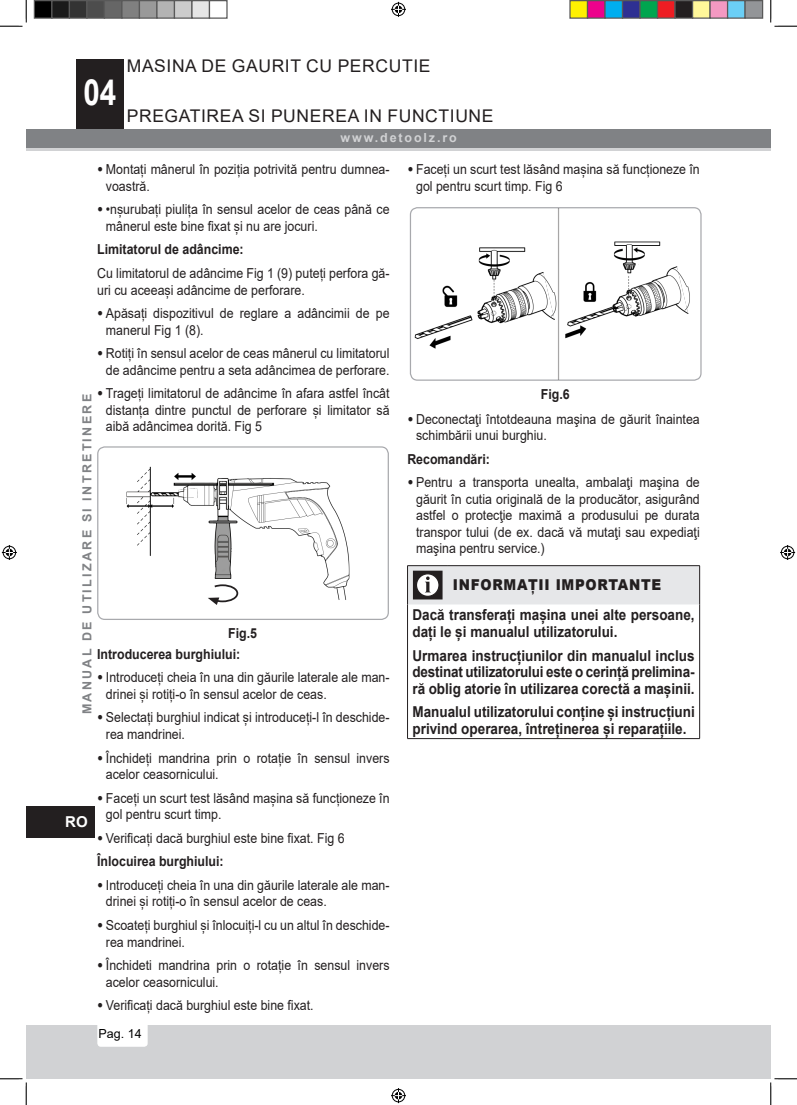
<style>
.page{position:relative;width:797px;height:1105px;background:#fff}
.page>*{position:absolute;margin:0;border:0;box-sizing:border-box;transform-origin:0 0}
.t1{font:700 36.12px "Arial";color:#fff;scale:.82 1}
.t2{font:17.5px "Arial";letter-spacing:.035em;color:#231f20}
.Avvertimento{font:700 15px/16.5px "Arial";color:#231f20;scale:.9 1}
.Attenzione_titolo{font:900 15px "Arial";letter-spacing:.05em;color:#231f20;scale:.9 1}
.t3{font:700 15px "Arial";color:#fff}
.Testo_normale{font:13.75px/16.5px "Arial";color:#231f20;scale:.9 1}
.Testo_normale-2{font:700 13.75px "Arial";color:#231f20;scale:.9 1}
.t4{font:700 12.5px "Arial";letter-spacing:.185em;color:#808285}
.t5{font:700 12.5px "Arial";letter-spacing:.15em;color:#d1d2d4}
.t6{font:12.5px "Arial";color:#000}
.s1{font-weight:900}
</style>
<div class="page">
<div style="left:76px;top:59px;width:47px;height:88px;background:#231f20"></div>
<div style="left:26px;top:1025px;width:744px;height:54px;background:#d1d2d4"></div>
<div style="left:97px;top:1022px;width:51px;height:25px;background:#fff;border-radius:4px"></div>
<div style="left:26px;top:129px;width:744px;height:21px;background:#808285"></div>
<hr style="left:26px;top:148px;width:744px;height:2px;background:#d1d2d4">
<div style="left:26px;top:806px;width:69px;height:32px;background:#231f20"></div>
<img style="left:126px;top:448px;width:261px;height:152px">
<div style="left:97px;top:446px;width:292px;height:174px;border:1px solid #a8a9ad;border-radius:7px"></div>
<img style="left:414px;top:247px;width:143px;height:102px">
<img style="left:565px;top:241px;width:125px;height:98px">
<div style="left:410px;top:207px;width:291px;height:174px;border:1px solid #a8a9ad;border-radius:7px"></div>
<hr style="left:558px;top:208px;width:1px;height:172px;background:#231f20">
<hr style="left:699px;top:604px;width:1px;height:134px;background:#231f20">
<hr style="left:407px;top:565px;width:41px;height:1px;background:#231f20">
<hr style="left:448px;top:565px;width:251px;height:1px;background:#231f20">
<hr style="left:699px;top:566px;width:1px;height:38px;background:#231f20">
<hr style="left:407px;top:604px;width:1px;height:134px;background:#231f20">
<hr style="left:407px;top:738px;width:41px;height:1px;background:#231f20">
<hr style="left:448px;top:738px;width:251px;height:1px;background:#231f20">
<svg style="left:407px;top:566px;width:292px;height:38px"></svg>
<svg style="left:208px;top:583px;width:31px;height:22px"></svg>
<svg style="left:0;top:0;width:27px;height:27px"></svg>
<svg style="left:0;top:1078px;width:27px;height:27px"></svg>
<svg style="left:770px;top:0;width:27px;height:27px"></svg>
<svg style="left:770px;top:1078px;width:27px;height:27px"></svg>
<svg style="left:391px;top:2px;width:15px;height:15px"></svg>
<svg style="left:391px;top:1088px;width:15px;height:15px"></svg>
<svg style="left:2px;top:545px;width:15px;height:15px"></svg>
<svg style="left:780px;top:545px;width:15px;height:15px"></svg>
<div style="left:34px;top:1px;width:18px;height:17px;background:#000"></div>
<div style="left:34px;top:0;width:18px;height:19px;border:1px solid #595959"></div>
<div style="left:52px;top:1px;width:17px;height:17px;background:#1a1a1a"></div>
<div style="left:51px;top:0;width:19px;height:19px;border:1px solid #595959"></div>
<div style="left:69px;top:1px;width:18px;height:17px;background:#333"></div>
<div style="left:69px;top:0;width:19px;height:19px;border:1px solid #595959"></div>
<div style="left:87px;top:1px;width:17px;height:17px;background:#4d4d4d"></div>
<div style="left:86px;top:0;width:19px;height:19px;border:1px solid #595959"></div>
<div style="left:104px;top:1px;width:18px;height:17px;background:#666"></div>
<div style="left:104px;top:0;width:18px;height:19px;border:1px solid #595959"></div>
<div style="left:122px;top:1px;width:17px;height:17px;background:#808080"></div>
<div style="left:121px;top:0;width:19px;height:19px;border:1px solid #595959"></div>
<div style="left:139px;top:1px;width:18px;height:17px;background:#999"></div>
<div style="left:139px;top:0;width:19px;height:19px;border:1px solid #595959"></div>
<div style="left:157px;top:1px;width:17px;height:17px;background:#b3b3b3"></div>
<div style="left:156px;top:0;width:19px;height:19px;border:1px solid #595959"></div>
<div style="left:174px;top:1px;width:18px;height:17px;background:#ccc"></div>
<div style="left:174px;top:0;width:18px;height:19px;border:1px solid #595959"></div>
<div style="left:192px;top:1px;width:17px;height:17px;background:#e6e6e6"></div>
<div style="left:191px;top:0;width:19px;height:19px;border:1px solid #595959"></div>
<div style="left:209px;top:0;width:19px;height:19px;border:1px solid #595959"></div>
<div style="left:570px;top:1px;width:17px;height:17px;background:#fff101"></div>
<div style="left:569px;top:0;width:19px;height:19px;border:1px solid #595959"></div>
<div style="left:587px;top:1px;width:18px;height:17px;background:#ed028c"></div>
<div style="left:587px;top:0;width:18px;height:19px;border:1px solid #595959"></div>
<div style="left:605px;top:1px;width:17px;height:17px;background:#00aeef"></div>
<div style="left:604px;top:0;width:19px;height:19px;border:1px solid #595959"></div>
<div style="left:622px;top:1px;width:18px;height:17px;background:#2e3092"></div>
<div style="left:622px;top:0;width:18px;height:19px;border:1px solid #595959"></div>
<div style="left:640px;top:1px;width:17px;height:17px;background:#00a54f"></div>
<div style="left:639px;top:0;width:19px;height:19px;border:1px solid #595959"></div>
<div style="left:657px;top:1px;width:18px;height:17px;background:#ee1d23"></div>
<div style="left:657px;top:0;width:18px;height:19px;border:1px solid #595959"></div>
<div style="left:675px;top:1px;width:17px;height:17px;background:#231f20"></div>
<div style="left:674px;top:0;width:19px;height:19px;border:1px solid #595959"></div>
<div style="left:692px;top:1px;width:18px;height:17px;background:#fff79a"></div>
<div style="left:692px;top:0;width:18px;height:19px;border:1px solid #595959"></div>
<div style="left:710px;top:1px;width:17px;height:17px;background:#f499c2"></div>
<div style="left:709px;top:0;width:19px;height:19px;border:1px solid #595959"></div>
<div style="left:727px;top:1px;width:18px;height:17px;background:#6bcff6"></div>
<div style="left:727px;top:0;width:18px;height:19px;border:1px solid #595959"></div>
<div style="left:745px;top:1px;width:17px;height:17px;background:#939598"></div>
<div style="left:744px;top:0;width:19px;height:19px;border:1px solid #595959"></div>
<h1 class="t1" style="left:83px;top:67px;width:42px">04</h1>
<p class="t2" style="left:127px;top:53px;width:305px">MASINA DE GAURIT CU PERCUTIE</p>
<p class="t2" style="left:127px;top:104px;width:368px">PREGATIREA SI PUNEREA IN FUNCTIUNE</p>
<p class="t5" style="left:340px;top:128px;width:118px">www.detoolz.ro</p>
<p class="Testo_normale" style="left:416px;top:161px;width:317px;text-indent:-9px"><span class="s1">•</span> Faceți un scurt test lăsând mașina să funcționeze în gol pentru scurt timp. Fig 6</p>
<p class="Testo_normale" style="left:106px;top:161px;width:317px;text-indent:-9px"><span class="s1">•</span> Montați mânerul în poziția potrivită pentru dumnea&shy;voastră.</p>
<p class="Testo_normale" style="left:106px;top:201px;width:317px;text-indent:-9px"><span class="s1">•</span> •nșurubați piulița în sensul acelor de ceas până ce mânerul este bine fixat și nu are jocuri.</p>
<p class="Testo_normale-2" style="left:97px;top:240px;width:164px">Limitatorul de adâncime:</p>
<p class="Testo_normale" style="left:97px;top:265px;width:326px">Cu limitatorul de adâncime Fig 1 (9) puteți perfora gă&shy;uri cu aceeași adâncime de perforare.</p>
<p class="Testo_normale" style="left:106px;top:305px;width:317px;text-indent:-9px"><span class="s1">•</span> Apăsați dispozitivul de reglare a adâncimii de pe manerul Fig 1 (8).</p>
<p class="Testo_normale" style="left:97px;top:345px;width:326px;text-align:right"><span class="s1">•</span> Rotiți în sensul acelor de ceas mânerul cu limitatorul de adâncime pentru a seta adâncimea de perforare.</p>
<p class="Testo_normale" style="left:106px;top:385px;width:317px;text-align:justify;text-indent:-9px"><span class="s1">•</span> Trageți limitatorul de adâncime în afara astfel încât distanța dintre punctul de perforare și limitator să aibă adâncimea dorită. Fig 5</p>
<p class="Testo_normale-2" style="left:541px;top:384px;width:34px">Fig.6</p>
<p class="t4" style="left:78px;top:714px;width:322px;rotate:-90deg">MANUAL DE UTILIZARE SI INTRETINERE</p>
<p class="Testo_normale" style="left:416px;top:410px;width:317px;text-indent:-9px"><span class="s1">•</span> Deconectaţi întotdeauna maşina de găurit înaintea schimbării unui burghiu.</p>
<p class="Testo_normale-2" style="left:407px;top:449px;width:93px">Recomandări:</p>
<p class="Testo_normale" style="left:416px;top:474px;width:317px;text-align:justify;text-indent:-9px"><span class="s1">•</span> Pentru a transporta unealta, ambalaţi maşina de găurit în cutia originală de la producător, asigurând astfel o protecţie maximă a produsului pe durata transpor tului (de ex. dacă vă mutaţi sau expediaţi maşina pentru service.)</p>
<p class="Attenzione_titolo" style="left:453px;top:574px;width:233px">INFORMAȚII IMPORTANTE</p>
<p class="Avvertimento" style="left:412px;top:607px;width:315px">Dacă transferați mașina unei alte persoane, dați le și manualul utilizatorului.</p>
<p class="Avvertimento" style="left:412px;top:647px;width:315px;text-align:justify">Urmarea instrucțiunilor din manualul inclus destinat utilizatorului este o cerință prelimina&shy;ră oblig atorie în utilizarea corectă a mașinii.</p>
<p class="Avvertimento" style="left:412px;top:704px;width:315px">Manualul utilizatorului conține și instrucțiuni privind operarea, întreținerea și reparațiile.</p>
<p class="Testo_normale-2" style="left:228px;top:623px;width:34px">Fig.5</p>
<p class="Testo_normale-2" style="left:97px;top:644px;width:160px">Introducerea burghiului:</p>
<p class="Testo_normale" style="left:106px;top:669px;width:317px;text-indent:-9px"><span class="s1">•</span> Introduceți cheia în una din găurile laterale ale man&shy;drinei și rotiți-o în sensul acelor de ceas.</p>
<p class="Testo_normale" style="left:106px;top:709px;width:317px;text-indent:-9px"><span class="s1">•</span> Selectați burghiul indicat și introduceți-l în deschide&shy;rea mandrinei.</p>
<p class="Testo_normale" style="left:106px;top:749px;width:317px;text-indent:-9px"><span class="s1">•</span> Închideți mandrina prin o rotație în sensul invers acelor ceasornicului.</p>
<p class="Testo_normale" style="left:106px;top:789px;width:317px;text-indent:-9px"><span class="s1">•</span> Faceți un scurt test lăsând mașina să funcționeze în gol pentru scurt timp.</p>
<p class="Testo_normale" style="left:97px;top:829px;width:276px"><span class="s1">•</span> Verificați dacă burghiul este bine fixat. Fig 6</p>
<p class="Testo_normale-2" style="left:97px;top:852px;width:142px">Înlocuirea burghiului:</p>
<p class="Testo_normale" style="left:106px;top:877px;width:317px;text-indent:-9px"><span class="s1">•</span> Introduceți cheia în una din găurile laterale ale man&shy;drinei și rotiți-o în sensul acelor de ceas.</p>
<p class="Testo_normale" style="left:106px;top:917px;width:317px;text-indent:-9px"><span class="s1">•</span> Scoateți burghiul și înlocuiți-l cu un altul în deschide&shy;rea mandrinei.</p>
<p class="Testo_normale" style="left:106px;top:957px;width:317px;text-indent:-9px"><span class="s1">•</span> Închideti mandrina prin o rotație în sensul invers acelor ceasornicului.</p>
<p class="Testo_normale" style="left:97px;top:997px;width:242px"><span class="s1">•</span> Verificați dacă burghiul este bine fixat.</p>
<p class="t3" style="left:65px;top:811px;width:24px">RO</p>
<p class="t6" style="left:98px;top:1025px;width:45px">Pag. 14</p>
</div>
